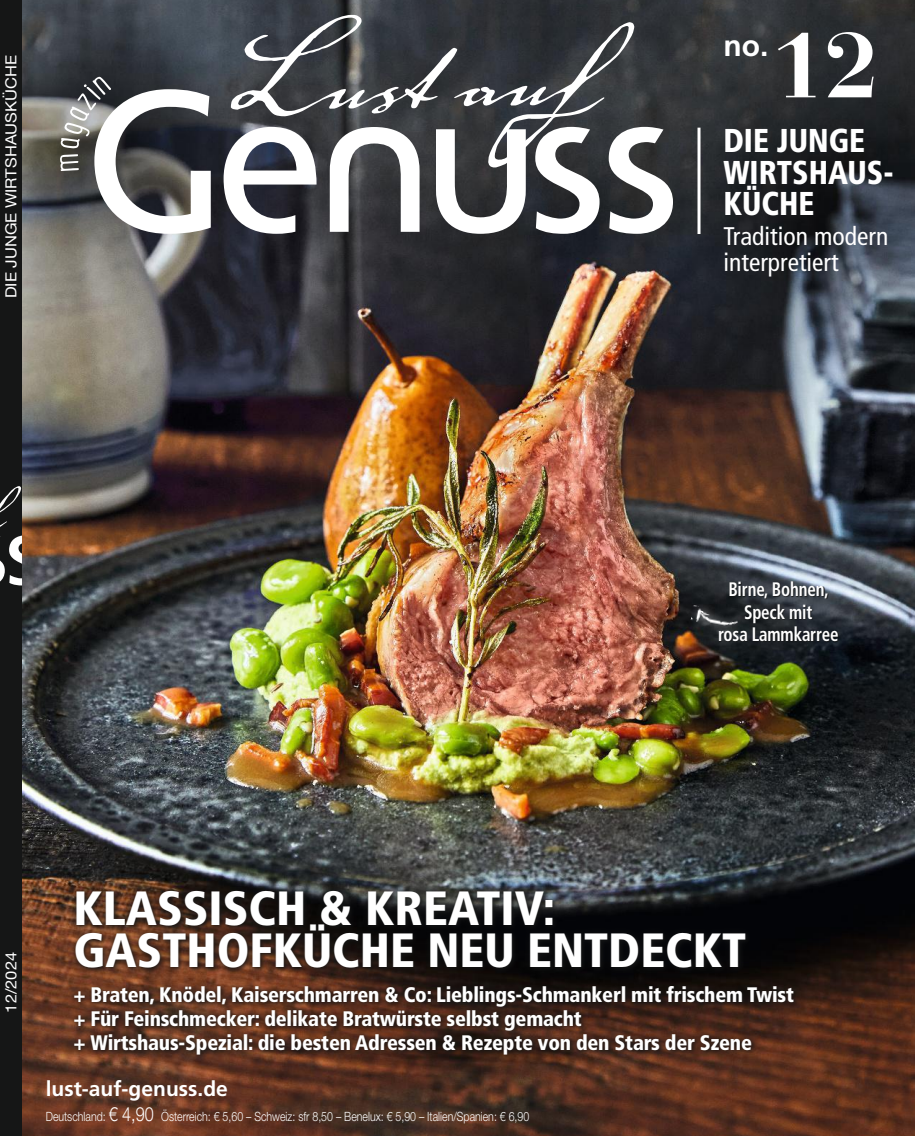
<style>
.page{position:relative;width:915px;height:1136px;background:#fff}
.page>*{position:absolute;margin:0;border:0;box-sizing:border-box;transform-origin:0 0}
.t1{font:700 97.5px "MSC Bauer Bodoni BT";color:#fff;scale:1.04 1}
.t2{font:900 condensed 48px/42px "MSC Frutiger LT Pro";color:#fff}
.t3{font:900 condensed 33px/31.5px "MSC Frutiger LT Pro";color:#fff;scale:.93 1}
.t4{font:700 30px "MSC Frutiger LT Pro";color:#fff}
.t5{font:condensed 25.5px/25.5px "MSC Frutiger LT Pro";color:#fff}
.t6{font:900 condensed 21px/24px "MSC Frutiger LT Pro";letter-spacing:-.01em;color:#fff}
.t7{font:700 21px "MSC Frutiger LT Pro";color:#fff}
.t8{font:700 condensed 19.5px/22.5px "MSC Frutiger LT Pro";letter-spacing:-.01em;color:#fff;text-align:center;scale:.87 1}
.t9{font:15.3px "MSC Helvetica Neue LT Pro";color:#fff;scale:1.08 1}
.t10{font:300 12.75px "MSC Helvetica Neue LT Pro";color:#fff;scale:.83 1}
.s1{font-size:19.5px}
</style>
<div class="page">
<img style="left:21px;top:0;width:893px;height:1135px">
<div style="left:0;top:0;width:21px;height:1135px;background:#151616"></div>
<hr style="left:697px;top:128px;width:3px;height:106px;background:#fff">
<div style="left:66px;top:882px;width:736px;height:180px;background:#151616;opacity:.75"></div>
<svg style="left:718px;top:581px;width:120px;height:61px;background:#2d3137"></svg>
<div style="left:689px;top:602px;width:59px;height:32px;background:#fff;opacity:.75"></div>
<img style="left:690px;top:605px;width:49px;height:24px">
<svg style="left:0;top:486px;width:21px;height:99px"></svg>
<svg style="left:94px;top:89px;width:137px;height:145px"></svg>
<svg style="left:231px;top:15px;width:441px;height:219px"></svg>
<svg style="left:60px;top:77px;width:51px;height:94px"></svg>
<p class="t9" style="left:2px;top:298px;width:226px;rotate:-90deg">DIE JUNGE WIRTSHAUSKÜCHE</p>
<h3 class="t4" style="left:723px;top:27px;width:46px">no.</h3>
<h1 class="t1" style="left:771px;top:3px;width:105px">12</h1>
<h3 class="t3" style="left:723px;top:125px;width:184px">DIE JUNGE<br>WIRTSHAUS-<br>KÜCHE</h3>
<p class="t5" style="left:723px;top:224px;width:166px">Tradition modern interpretiert</p>
<p class="t8" style="left:717px;top:578px;width:140px">Birne, Bohnen,<br>Speck mit<br>rosa Lammkarree</p>
<p class="t9" style="left:2px;top:1012px;width:58px;rotate:-90deg">12/2024</p>
<h2 class="t2" style="left:73px;top:887px;width:674px">KLASSISCH &amp; KREATIV:<br>GASTHOFKÜCHE NEU ENTDECKT</h2>
<p class="t6" style="left:73px;top:982px;width:721px">+ Braten, Knödel, Kaiserschmarren &amp; Co: Lieblings-Schmankerl mit frischem Twist + Für Feinschmecker: delikate Bratwürste selbst gemacht<br>+ Wirtshaus-Spezial: die besten Adressen &amp; Rezepte von den Stars der Szene</p>
<p class="t7" style="left:46px;top:1076px;width:183px">lust-auf-genuss.de</p>
<p class="t10" style="left:46px;top:1108px;width:584px">Deutschland: <span class="s1">€ 4,90</span> Österreich: € 5,60 – Schweiz: sfr 8,50 – Benelux: € 5,90 – Italien/Spanien: € 6,90</p>
</div>
